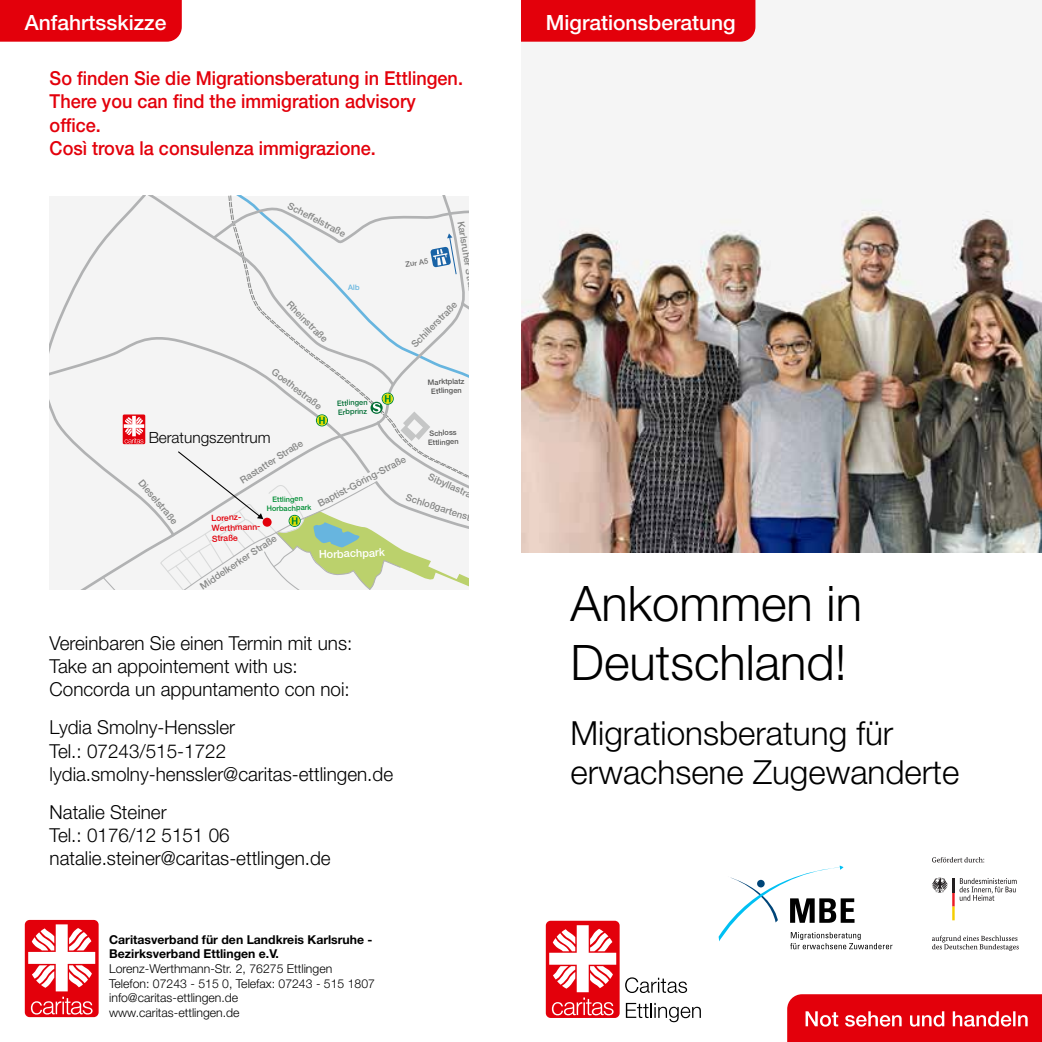
<style>
.page{position:relative;width:1042px;height:1042px;background:#fff}
.page>*{position:absolute;margin:0;border:0;box-sizing:border-box;transform-origin:0 0}
.t1{font:300 49px/58.8px "Helvetica Neue";color:#000}
.t2{font:300 33.25px/39.9px "Helvetica Neue";color:#000}
.t3{font:500 21px "Helvetica Neue";color:#fff}
.t4{font:300 19.25px/23.1px "Helvetica Neue";color:#000}
.t5{font:500 19.25px/23.1px "Helvetica Neue";color:#e3000b;scale:.94 1}
.t6{font:300 15.4px "Helvetica Neue";color:#020202}
.t7{font:300 12.25px/14.7px "Helvetica Neue";color:#000}
.t8{font:700 12.25px/14.7px "Helvetica Neue";color:#000}
.t9{font:500 11.03px "Helvetica Neue";color:#fff}
.t10{font:500 9.62px "Helvetica Neue";color:#868786}
.t11{font:500 8.58px/10.3px "Helvetica Neue";color:#e3000b}
.t12{font:500 7.52px/8.9px "Helvetica Neue";color:#565655;text-align:center}
.t13{font:500 7.52px/8.9px "Helvetica Neue";color:#008d34;text-align:center}
.t14{font:500 7.52px/8.9px "Helvetica Neue";color:#036f36}
.t15{font:500 7.52px "Helvetica Neue";color:#6e6e6e}
</style>
<div class="page">
<img style="left:521px;top:0;width:521px;height:552px">
<div style="left:25px;top:920px;width:74px;height:97px;background:#e3000b;border-radius:5px"></div>
<svg style="left:28px;top:924px;width:67px;height:90px"></svg>
<svg style="left:787px;top:994px;width:255px;height:48px;background:#e51b24"></svg>
<svg style="left:625px;top:977px;width:62px;height:16px"></svg>
<svg style="left:626px;top:1003px;width:75px;height:19px"></svg>
<div style="left:546px;top:921px;width:73px;height:97px;background:#e3000b;border-radius:5px"></div>
<svg style="left:549px;top:925px;width:67px;height:90px"></svg>
<div style="left:0;top:0;width:182px;height:42px;background:#e3000b"></div>
<div style="left:521px;top:0;width:234px;height:42px;background:#e3000b"></div>
<svg style="left:932px;top:857px;width:52px;height:5px"></svg>
<svg style="left:932px;top:935px;width:87px;height:16px"></svg>
<svg style="left:931px;top:877px;width:85px;height:43px"></svg>
<svg style="left:718px;top:865px;width:174px;height:84px"></svg>
<svg style="left:50px;top:196px;width:419px;height:394px"></svg>
<p class="t3" style="left:25px;top:10px;width:143px">Anfahrtsskizze</p>
<p class="t3" style="left:546px;top:10px;width:191px">Migrationsberatung</p>
<p class="t5" style="left:50px;top:67px;width:441px">So finden Sie die Migrationsberatung in Ettlingen.<br>There you can find the immigration advisory office.<br>Così trova la consulenza immigrazione.</p>
<p class="t10" style="left:291px;top:200px;width:65px;rotate:27deg">Scheffelstraße</p>
<p class="t10" style="left:293px;top:299px;width:55px;rotate:45deg">Rheinstraße</p>
<p class="t15" style="left:405px;top:260px;width:24px;rotate:-9deg">Zur A5</p>
<p class="t10" style="left:467px;top:220px;width:79px;rotate:81deg">Karlsruher Straße</p>
<p class="t10" style="left:409px;top:342px;width:62px;rotate:-46deg">Schillerstraße</p>
<p class="t10" style="left:276px;top:366px;width:62px;rotate:37deg">Goethestraße</p>
<p class="t12" style="left:428px;top:378px;width:38px;rotate:-2deg">Marktplatz<br>Ettlingen</p>
<p class="t14" style="left:337px;top:398px;width:32px;rotate:-2deg">Ettlingen<br>Erbprinz</p>
<p class="t12" style="left:429px;top:429px;width:29px;rotate:-2deg">Schloss</p>
<p class="t6" style="left:148px;top:428px;width:124px">Beratungszentrum</p>
<p class="t12" style="left:428px;top:438px;width:32px;rotate:-2deg">Ettlingen</p>
<p class="t10" style="left:238px;top:476px;width:74px;rotate:-33deg">Rastatter Straße</p>
<p class="t10" style="left:316px;top:499px;width:100px;rotate:-28deg">Baptist-Göring-Straße</p>
<p class="t10" style="left:431px;top:471px;width:59px;rotate:24deg">Sibyllastraße</p>
<p class="t10" style="left:145px;top:477px;width:57px;rotate:50deg">Dieselstraße</p>
<p class="t10" style="left:408px;top:491px;width:88px;rotate:18deg">Schloßgartenstraße</p>
<p class="t13" style="left:266px;top:495px;width:46px;rotate:-2deg">Ettlingen<br>Horbachpark</p>
<p class="t11" style="left:211px;top:513px;width:51px;rotate:-2deg">Lorenz-<br>Werthmann-<br>Straße</p>
<p class="t10" style="left:198px;top:582px;width:91px;rotate:-34deg">Middelkerker Straße</p>
<p class="t9" style="left:319px;top:548px;width:67px;rotate:-2deg">Horbachpark</p>
<p class="t4" style="left:50px;top:631px;width:304px">Vereinbaren Sie einen Termin mit uns:<br>Take an appointement with us:<br>Concorda un appuntamento con noi:</p>
<p class="t4" style="left:50px;top:715px;width:345px">Lydia Smolny-Henssler<br>Tel.: 07243/515-1722 lydia.smolny-henssler@caritas-ettlingen.de</p>
<p class="t4" style="left:50px;top:800px;width:282px">Natalie Steiner<br>Tel.: 0176/12 5151 06 natalie.steiner@caritas-ettlingen.de</p>
<p class="t8" style="left:109px;top:931px;width:265px">Caritasverband für den Landkreis Karlsruhe -<br>Bezirksverband Ettlingen e.V.</p>
<p class="t7" style="left:109px;top:961px;width:267px">Lorenz-Werthmann-Str. 2, 76275 Ettlingen Telefon: 07243 - 515 0, Telefax: 07243 - 515 1807 info@caritas-ettlingen.de<br>www.caritas-ettlingen.de</p>
<h1 class="t1" style="left:570px;top:573px;width:293px">Ankommen in<br>Deutschland!</h1>
<h2 class="t2" style="left:570px;top:712px;width:390px">Migrationsberatung für erwachsene Zugewanderte</h2>
</div>
